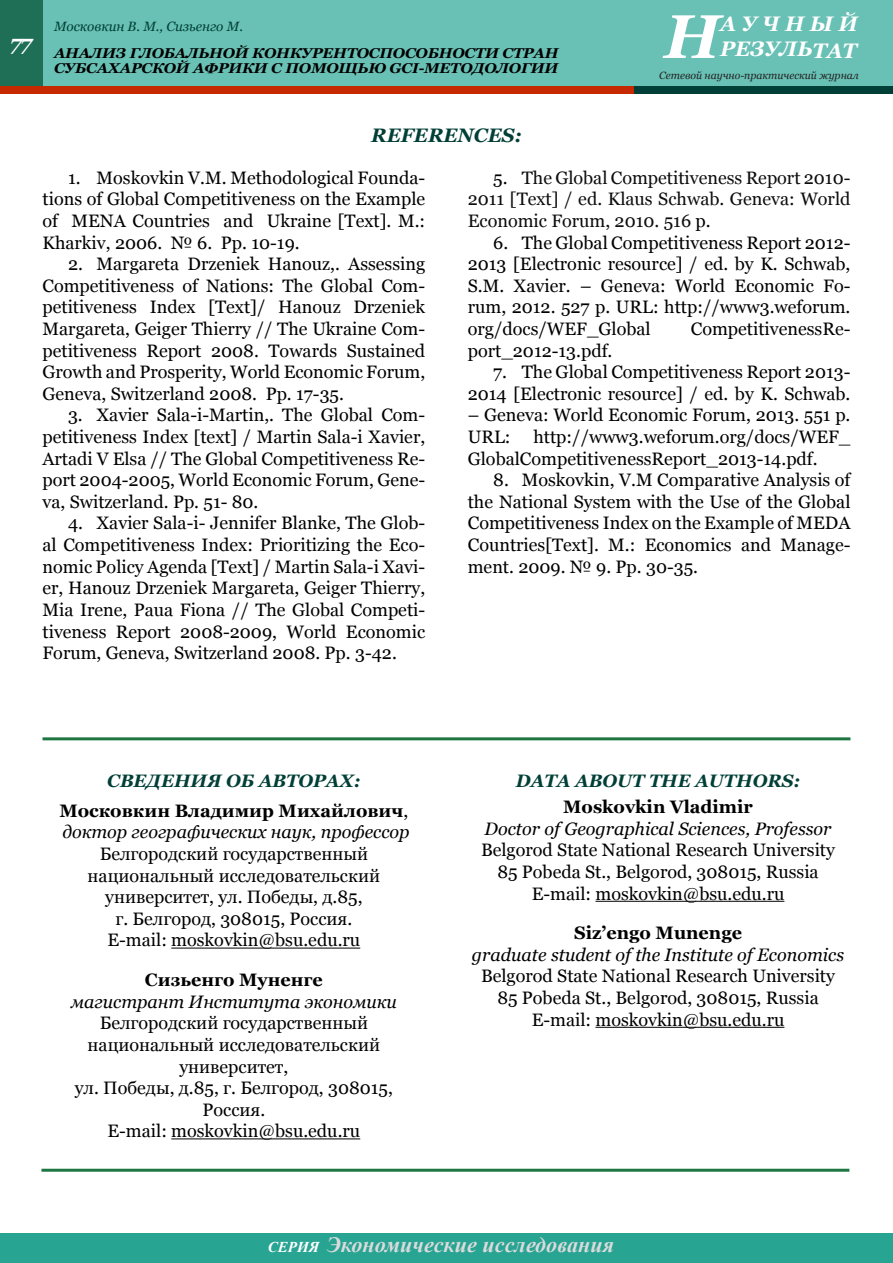
<style>
.page{position:relative;width:893px;height:1263px;background:#fff}
.page>*{position:absolute;margin:0;border:0;box-sizing:border-box;transform-origin:0 0}
.t1{font:italic 700 61.5px "Georgia";color:#fff}
.t2{font:italic 700 21.75px "Times New Roman";color:#dadbdc}
.t3{font:italic 700 21px/25.2px "Georgia";color:#fff}
.t4{font:italic 700 19.5px "Georgia";color:#003f37}
.t5{font:18px/21.6px "Georgia";color:#000;text-align:justify}
.t6{font:italic 18px "Georgia";color:#000}
.t7{font:18px/21.6px "Georgia";color:#0d0d0d;text-align:justify}
.t8{font:700 18px/30.2px "Georgia";color:#000}
.t9{font:italic 700 18px "Georgia";color:#003f37}
.t10{font:italic 700 14.25px/15px "Georgia";letter-spacing:-.01em;color:#000;text-align:right;scale:1.05 1}
.t11{font:italic 13.5px "Georgia";color:#003f37}
.t12{font:italic 10.5px "Georgia";color:#222}
.s1{color:#000}
.s2{font-style:italic;color:#003f37}
.s3{font-weight:400}
.s4{font-size:15px;color:#fff}
</style>
<div class="page">
<div style="left:0;top:0;width:893px;height:94px;background:#69c0b4"></div>
<div style="left:0;top:0;width:43px;height:90px;background:#1e6f56"></div>
<div style="left:0;top:86px;width:655px;height:8px;background:#c62900"></div>
<div style="left:634px;top:86px;width:259px;height:8px;background:#003f37"></div>
<div style="left:0;top:1233px;width:893px;height:30px;background:#28a493"></div>
<hr style="left:595px;top:901px;width:189px;height:1px;background:#000">
<hr style="left:595px;top:1027px;width:189px;height:1px;background:#000">
<hr style="left:43px;top:737px;width:807px;height:3px;background:#1e7743">
<hr style="left:41px;top:1169px;width:808px;height:3px;background:#1e7743">
<hr style="left:171px;top:948px;width:189px;height:1px;background:#000">
<hr style="left:171px;top:1138px;width:189px;height:1px;background:#000">
<p class="t3" style="left:720px;top:11px;width:139px">АУЧНЫЙ<br>РЕЗУЛЬТАТ</p>
<p class="t12" style="left:659px;top:68px;width:201px">Сетевой научно-практический журнал</p>
<p class="t11" style="left:54px;top:18px;width:190px">Московкин В. М., Cизьенго М.</p>
<h1 class="t1" style="left:664px;top:-3px;width:58px">Н</h1>
<p class="t10" style="left:10px;top:45px;width:524px"><sup>77</sup> АНАЛИЗ ГЛОБАЛЬНОЙ КОНКУРЕНТОСПОСОБНОСТИ СТРАН<br>СУБСАХАРCКОЙ АФРИКИ С ПОМОЩЬЮ GCI-МЕТОДОЛОГИИ</p>
<p class="t4" style="left:371px;top:123px;width:31px">REFERENCES</p>
<p class="t4" style="left:514px;top:123px;width:9px">:</p>
<p class="t5" style="left:43px;top:167px;width:384px;text-indent:26px">1. Moskovkin V.M. Methodological Founda&shy;tions of Global Competitiveness on the Example of MENA Countries and Ukraine [Text]. М.:<br>Kharkiv, 2006. № 6. Pp. 10-19.</p>
<p class="t5" style="left:43px;top:254px;width:384px;text-indent:26px">2. Margareta Drzeniek Hanouz,. Assessing Competitiveness of Nations: The Global Com&shy;petitiveness Index [Text]/ Hanouz Drzeniek Margareta, Geiger Thierry // The Ukraine Com&shy;petitiveness Report 2008. Towards Sustained Growth and Prosperity, World Economic Forum, Geneva, Switzerland 2008. Pp. 17-35.</p>
<p class="t5" style="left:43px;top:405px;width:384px;text-indent:26px">3. Xavier Sala-i-Martin,. The Global Com&shy;petitiveness Index [text] / Martin Sala-i Xavier, Artadi V Elsa // The Global Competitiveness Re&shy;port 2004-2005, World Economic Forum, Gene&shy;va, Switzerland. Pp. 51- 80.</p>
<p class="t5" style="left:43px;top:513px;width:384px;text-indent:26px">4. Xavier Sala-i- Jennifer Blanke, The Glob&shy;al Competitiveness Index: Prioritizing the Eco&shy;nomic Policy Agenda [Text] / Martin Sala-i Xavi&shy;er, Hanouz Drzeniek Margareta, Geiger Thierry, Мia Irene, Paua Fiona // The Global Competi&shy;tiveness Report 2008-2009, World Economic Forum, Geneva, Switzerland 2008. Pp. 3-42.</p>
<p class="t7" style="left:468px;top:167px;width:384px;text-indent:26px"><span class="s1">5.</span> The Global Competitiveness Report 2010- 2011 [Text] / ed. Klaus Schwab. Geneva: World Economic Forum, 2010. 516 <span class="s1">p.</span></p>
<p class="t5" style="left:468px;top:232px;width:384px;text-indent:26px">6. The Global Competitiveness Report 2012- 2013 [Electronic resource] / ed. by K. Schwab, S.M. Xavier. – Geneva: World Economic Fo&shy;rum, 2012. 527 p. URL: http://www3.weforum. org/docs/WEF_Global</p>
<p class="t5" style="left:691px;top:318px;width:161px">CompetitivenessRe-</p>
<p class="t5" style="left:468px;top:340px;width:146px">port_2012-13.pdf.</p>
<p class="t5" style="left:468px;top:362px;width:384px;text-align:right">7. The Global Competitiveness Report 2013-<br>2014 [Electronic resource] / ed. by K. Schwab.</p>
<p class="t5" style="left:468px;top:405px;width:384px">– Geneva: World Economic Forum, 2013. 551 p.<br>URL:</p>
<p class="t5" style="left:468px;top:426px;width:384px;text-indent:66px">http://www3.weforum.org/docs/WEF_<br>GlobalCompetitivenessReport_2013-14.pdf.</p>
<p class="t5" style="left:468px;top:470px;width:384px;text-indent:26px">8. Moskovkin, V.M Comparative Analysis of the National System with the Use of the Global Competitiveness Index on the Example of MEDA Countries[Text]. М.: Economics and Manage&shy;ment. 2009. № 9. Pp. 30-35.</p>
<p class="t9" style="left:107px;top:769px;width:222px">СВЕДЕНИЯ ОБ АВТОРАХ</p>
<p class="t8" style="left:59px;top:765px;width:350px;text-indent:295px"><span class="s2">:<br></span>Московкин Владимир Михайлович<span class="s3">,</span></p>
<p class="t6" style="left:62px;top:821px;width:349px">доктор географических наук, профессор</p>
<p class="t5" style="left:88px;top:843px;width:294px;text-align:center">Белгородский государственный национальный исследовательский университет, ул. Победы, д.85,<br>г. Белгород, 308015, Россия.<br>E-mail: moskovkin@bsu.edu.ru</p>
<p class="t8" style="left:145px;top:965px;width:179px">Сизьенго Муненге</p>
<p class="t6" style="left:71px;top:990px;width:327px">магистрант Института экономики</p>
<p class="t5" style="left:75px;top:1013px;width:320px;text-align:center">Белгородский государственный национальный исследовательский университет,<br>ул. Победы, д.85, г. Белгород, 308015,<br>Россия.<br>E-mail: moskovkin@bsu.edu.ru</p>
<p class="t9" style="left:516px;top:769px;width:286px">DATA ABOUT THE AUTHORS:</p>
<p class="t8" style="left:563px;top:792px;width:191px">Moskovkin Vladimir</p>
<p class="t6" style="left:485px;top:817px;width:348px">Doctor of Geographical Sciences, Professor</p>
<p class="t5" style="left:481px;top:840px;width:356px;text-align:center">Belgorod State National Research University<br>85 Pobeda St., Belgorod, 308015, Russia<br>E-mail: moskovkin@bsu.edu.ru</p>
<p class="t8" style="left:574px;top:918px;width:169px">Siz’engo Munenge</p>
<p class="t6" style="left:472px;top:943px;width:374px">graduate student of the Institute of Economics</p>
<p class="t5" style="left:481px;top:966px;width:356px;text-align:center">Belgorod State National Research University<br>85 Pobeda St., Belgorod, 308015, Russia<br>E-mail: moskovkin@bsu.edu.ru</p>
<p class="t2" style="left:268px;top:1229px;width:348px"><span class="s4">СЕРИЯ</span> Экономические исследования</p>
</div>
